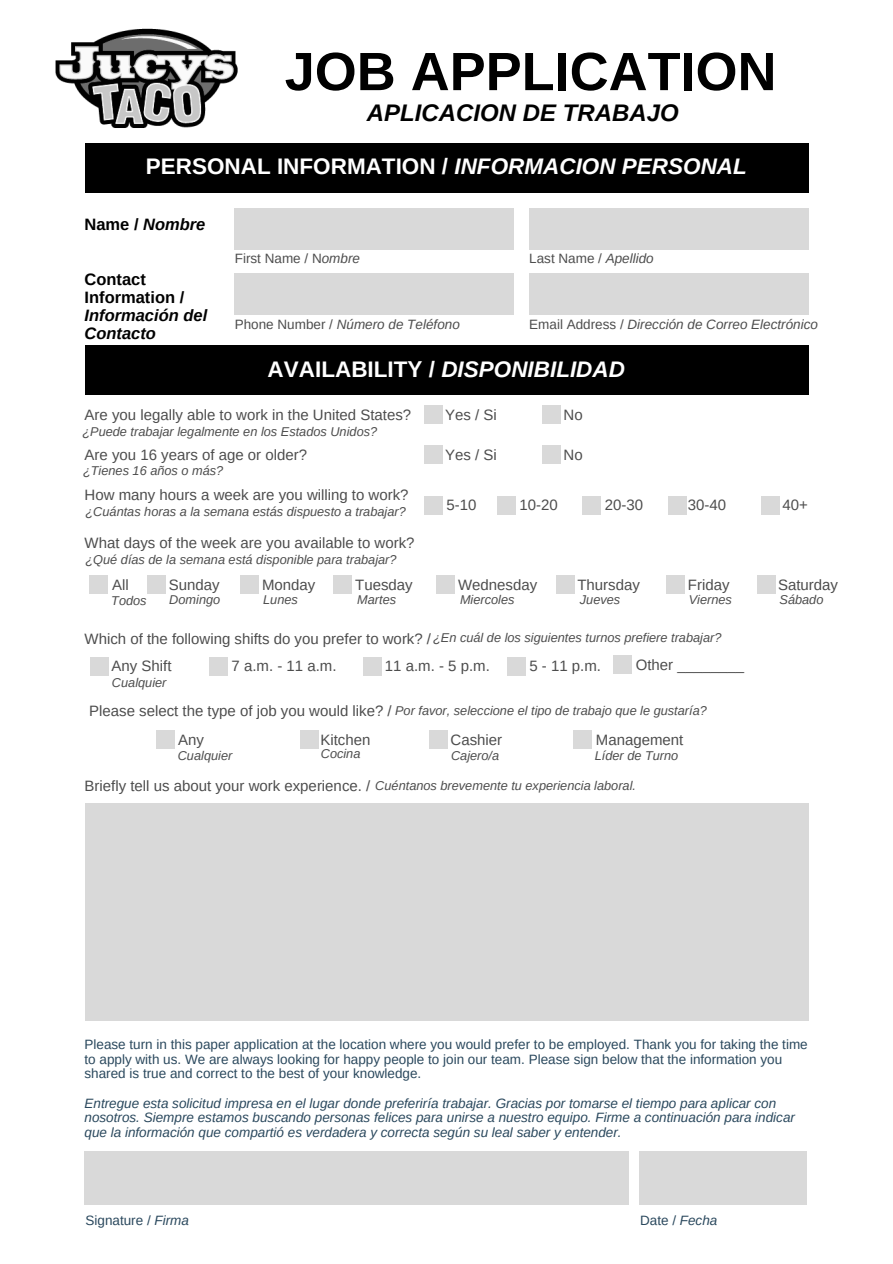
<style>
.page{position:relative;width:893px;height:1264px;background:#fff}
.page>*{position:absolute;margin:0;border:0;box-sizing:border-box;transform-origin:0 0}
.t1{font:700 54px "Arimo";color:#000}
.t2{font:italic 700 24px "Arimo";color:#000}
.t3{font:700 22.5px "Arimo";color:#fff}
.t4{font:italic 700 22.5px "Arimo";color:#fff}
.t5{font:italic 700 16.5px/18px "Arimo";color:#000}
.t6{font:700 16.5px/18px "Arimo";color:#000}
.t7{font:15px/28.8px "Arimo";color:#4d4d4d}
.t8{font:italic 13.5px/14.5px "Arimo";color:#2a485d}
.t9{font:13.5px/14.5px "Arimo";color:#2a485d}
.t10{font:italic 13.5px "Arimo";color:#4d4d4d}
.t11{font:13.5px "Arimo";color:#4d4d4d}
.t12{font:italic 12.75px "Arimo";color:#4d4d4d}
.s1{font-style:italic}
.s2{font-style:normal}
</style>
<div class="page">
<img style="left:55px;top:28px;width:183px;height:100px">
<div style="left:84px;top:143px;width:724px;height:49px;background:#000"></div>
<div style="left:84px;top:346px;width:724px;height:49px;background:#000"></div>
<div style="left:235px;top:208px;width:278px;height:41px;background:#d9d9d9"></div>
<div style="left:84px;top:1150px;width:544px;height:54px;background:#d9d9d9"></div>
<div style="left:639px;top:1150px;width:168px;height:54px;background:#d9d9d9"></div>
<div style="left:84px;top:802px;width:724px;height:218px;background:#d9d9d9"></div>
<div style="left:529px;top:273px;width:279px;height:42px;background:#d9d9d9"></div>
<div style="left:235px;top:273px;width:278px;height:42px;background:#d9d9d9"></div>
<div style="left:529px;top:208px;width:279px;height:41px;background:#d9d9d9"></div>
<div style="left:424px;top:405px;width:18px;height:19px;background:#d9d9d9"></div>
<div style="left:541px;top:405px;width:19px;height:19px;background:#d9d9d9"></div>
<div style="left:424px;top:445px;width:18px;height:19px;background:#d9d9d9"></div>
<div style="left:541px;top:445px;width:19px;height:19px;background:#d9d9d9"></div>
<div style="left:424px;top:495px;width:18px;height:19px;background:#d9d9d9"></div>
<div style="left:497px;top:495px;width:18px;height:19px;background:#d9d9d9"></div>
<div style="left:582px;top:495px;width:19px;height:19px;background:#d9d9d9"></div>
<div style="left:667px;top:495px;width:19px;height:19px;background:#d9d9d9"></div>
<div style="left:761px;top:495px;width:19px;height:19px;background:#d9d9d9"></div>
<div style="left:89px;top:575px;width:19px;height:19px;background:#d9d9d9"></div>
<div style="left:147px;top:575px;width:19px;height:19px;background:#d9d9d9"></div>
<div style="left:240px;top:575px;width:19px;height:19px;background:#d9d9d9"></div>
<div style="left:333px;top:575px;width:19px;height:19px;background:#d9d9d9"></div>
<div style="left:436px;top:575px;width:19px;height:19px;background:#d9d9d9"></div>
<div style="left:556px;top:575px;width:19px;height:19px;background:#d9d9d9"></div>
<div style="left:666px;top:575px;width:18px;height:19px;background:#d9d9d9"></div>
<div style="left:757px;top:575px;width:18px;height:19px;background:#d9d9d9"></div>
<div style="left:90px;top:656px;width:18px;height:19px;background:#d9d9d9"></div>
<div style="left:209px;top:656px;width:19px;height:19px;background:#d9d9d9"></div>
<div style="left:363px;top:656px;width:18px;height:19px;background:#d9d9d9"></div>
<div style="left:507px;top:656px;width:18px;height:19px;background:#d9d9d9"></div>
<div style="left:156px;top:730px;width:19px;height:18px;background:#d9d9d9"></div>
<div style="left:300px;top:730px;width:19px;height:18px;background:#d9d9d9"></div>
<div style="left:429px;top:730px;width:19px;height:18px;background:#d9d9d9"></div>
<div style="left:573px;top:730px;width:19px;height:18px;background:#d9d9d9"></div>
<div style="left:613px;top:655px;width:18px;height:19px;background:#d9d9d9"></div>
<h1 class="t1" style="left:285px;top:41px;width:493px">JOB APPLICATION</h1>
<h2 class="t2" style="left:367px;top:99px;width:313px">APLICACION DE TRABAJO</h2>
<h3 class="t3" style="left:146px;top:154px;width:602px">PERSONAL INFORMATION / <span class="s1">INFORMACION PERSONAL</span></h3>
<p class="t5" style="left:84px;top:215px;width:122px"><span class="s2">Name /</span> Nombre</p>
<p class="t6" style="left:84px;top:270px;width:101px">Contact<br>Information /</p>
<p class="t5" style="left:84px;top:306px;width:124px">Información del<br>Contacto</p>
<p class="t11" style="left:235px;top:251px;width:127px">First Name / N<span class="s1">ombre</span></p>
<p class="t11" style="left:529px;top:251px;width:126px">Last Name / <span class="s1">Apellido</span></p>
<p class="t10" style="left:235px;top:316px;width:226px"><span class="s2">Phone Number /</span> Número de Teléfono</p>
<p class="t10" style="left:529px;top:316px;width:290px"><span class="s2">Email Address /</span> Dirección de Correo Electrónico</p>
<h3 class="t4" style="left:267px;top:357px;width:359px"><span class="s2">AVAILABILITY /</span> DISPONIBILIDAD</h3>
<p class="t7" style="left:84px;top:401px;width:328px">Are you legally able to work in the United States?</p>
<p class="t7" style="left:445px;top:401px;width:53px">Yes / Si</p>
<p class="t7" style="left:563px;top:401px;width:21px">No</p>
<p class="t7" style="left:445px;top:440px;width:53px">Yes / Si</p>
<p class="t7" style="left:563px;top:440px;width:21px">No</p>
<p class="t7" style="left:446px;top:490px;width:31px">5-10</p>
<p class="t7" style="left:782px;top:490px;width:27px">40+</p>
<p class="t12" style="left:82px;top:424px;width:296px">¿Puede trabajar legalmente en los Estados Unidos?</p>
<p class="t12" style="left:83px;top:463px;width:142px">¿Tienes 16 años o más?</p>
<p class="t12" style="left:85px;top:504px;width:322px">¿Cuántas horas a la semana estás dispuesto a trabajar?</p>
<p class="t12" style="left:85px;top:552px;width:312px">¿Qué días de la semana está disponible para trabajar?</p>
<p class="t12" style="left:111px;top:594px;width:37px">Todos</p>
<p class="t12" style="left:169px;top:592px;width:52px">Domingo</p>
<p class="t12" style="left:263px;top:592px;width:36px">Lunes</p>
<p class="t12" style="left:357px;top:592px;width:40px">Martes</p>
<p class="t12" style="left:460px;top:592px;width:56px">Miercoles</p>
<p class="t12" style="left:580px;top:592px;width:42px">Jueves</p>
<p class="t12" style="left:688px;top:592px;width:45px">Viernes</p>
<p class="t12" style="left:779px;top:592px;width:45px">Sábado</p>
<p class="t7" style="left:84px;top:440px;width:224px">Are you 16 years of age or older?</p>
<p class="t7" style="left:84px;top:480px;width:325px">How many hours a week are you willing to work?</p>
<p class="t7" style="left:519px;top:490px;width:40px">10-20</p>
<p class="t7" style="left:604px;top:490px;width:40px">20-30</p>
<p class="t7" style="left:687px;top:490px;width:40px">30-40</p>
<p class="t7" style="left:84px;top:528px;width:331px">What days of the week are you available to work?</p>
<p class="t7" style="left:112px;top:570px;width:18px">All</p>
<p class="t7" style="left:169px;top:570px;width:52px">Sunday</p>
<p class="t7" style="left:262px;top:570px;width:55px">Monday</p>
<p class="t7" style="left:355px;top:570px;width:59px">Tuesday</p>
<p class="t7" style="left:458px;top:570px;width:81px">Wednesday</p>
<p class="t7" style="left:577px;top:570px;width:64px">Thursday</p>
<p class="t7" style="left:688px;top:570px;width:43px">Friday</p>
<p class="t7" style="left:778px;top:570px;width:61px">Saturday</p>
<p class="t12" style="left:433px;top:630px;width:290px">¿En cuál de los siguientes turnos prefiere trabajar?</p>
<p class="t7" style="left:84px;top:624px;width:348px">Which of the following shifts do you prefer to work? /</p>
<p class="t7" style="left:111px;top:651px;width:61px">Any Shift</p>
<p class="t7" style="left:231px;top:651px;width:106px">7 a.m. - 11 a.m.</p>
<p class="t7" style="left:385px;top:651px;width:106px">11 a.m. - 5 p.m.</p>
<p class="t7" style="left:529px;top:651px;width:73px">5 - 11 p.m.</p>
<p class="t12" style="left:112px;top:675px;width:56px">Cualquier</p>
<p class="t7" style="left:635px;top:650px;width:110px">Other ________</p>
<p class="t7" style="left:178px;top:696px;width:215px;text-indent:-89px">Please select the type of job you would like? /<br>Any</p>
<p class="t12" style="left:395px;top:703px;width:313px">Por favor, seleccione el tipo de trabajo que le gustaría?</p>
<p class="t7" style="left:320px;top:725px;width:51px">Kitchen</p>
<p class="t7" style="left:450px;top:725px;width:53px">Cashier</p>
<p class="t7" style="left:596px;top:725px;width:89px">Management</p>
<p class="t12" style="left:178px;top:748px;width:56px">Cualquier</p>
<p class="t12" style="left:321px;top:746px;width:41px">Cocina</p>
<p class="t12" style="left:451px;top:748px;width:50px">Cajero/a</p>
<p class="t12" style="left:594px;top:748px;width:85px">Líder de Turno</p>
<p class="t7" style="left:84px;top:771px;width:287px">Briefly tell us about your work experience. /</p>
<p class="t12" style="left:375px;top:778px;width:262px">Cuéntanos brevemente tu experiencia laboral.</p>
<p class="t9" style="left:84px;top:1037px;width:724px">Please turn in this paper application at the location where you would prefer to be employed. Thank you for taking the time to apply with us. We are always looking for happy people to join our team. Please sign below that the information you shared is true and correct to the best of your knowledge.</p>
<p class="t8" style="left:84px;top:1095px;width:712px">Entregue esta solicitud impresa en el lugar donde preferiría trabajar. Gracias por tomarse el tiempo para aplicar con nosotros. Siempre estamos buscando personas felices para unirse a nuestro equipo. Firme a continuación para indicar que la información que compartió es verdadera y correcta según su leal saber y entender.</p>
<p class="t9" style="left:85px;top:1213px;width:105px">Signature / <span class="s1">Firma</span></p>
<p class="t9" style="left:640px;top:1213px;width:79px">Date / <span class="s1">Fecha</span></p>
</div>
